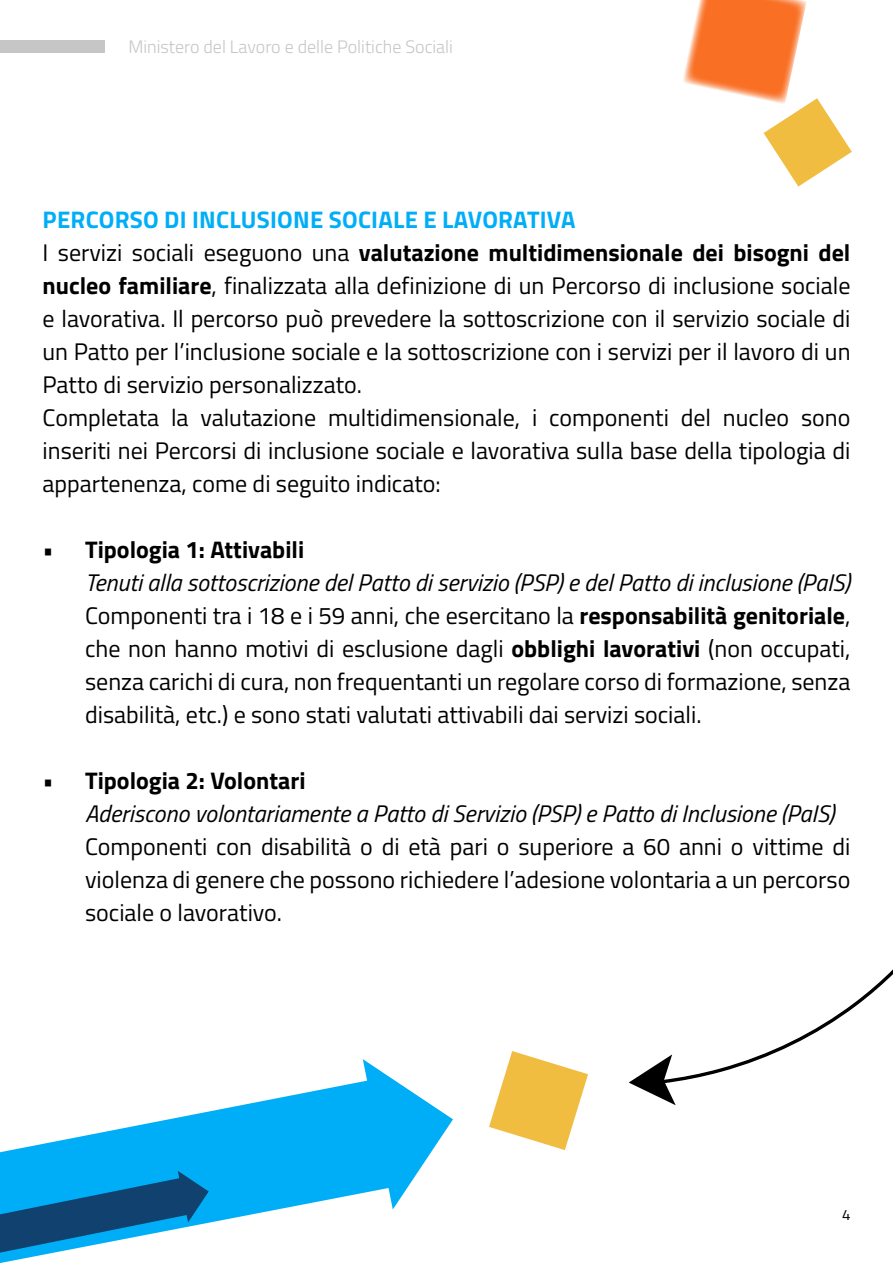
<style>
.page{position:relative;width:893px;height:1263px;background:#fff}
.page>*{position:absolute;margin:0;border:0;box-sizing:border-box;transform-origin:0 0}
.t1{font:24px/33px "Titillium Web";color:#000}
.t2{font:italic 24px/33px "Titillium Web";color:#000}
.t3{font:300 18px "Titillium Web";color:#c6c6c6}
.t4{font:15px "Titillium Web";color:#000}
.s1{font-weight:700;color:#00aef7}
.s2{font-weight:700}
.s3{font-style:italic}
.s4{font-style:normal}
.s5{font-weight:700;font-style:normal}
</style>
<div class="page">
<div style="left:0;top:40px;width:105px;height:13px;background:#c6c6c6"></div>
<svg style="left:489px;top:1051px;width:99px;height:99px"></svg>
<svg style="left:0;top:1059px;width:453px;height:204px"></svg>
<svg style="left:0;top:1171px;width:209px;height:81px;background:#2987ba"></svg>
<svg style="left:629px;top:1062px;width:47px;height:43px"></svg>
<svg style="left:660px;top:969px;width:233px;height:115px"></svg>
<svg style="left:683px;top:0;width:169px;height:187px"></svg>
<p class="t3" style="left:128px;top:34px;width:326px">Ministero del Lavoro e delle Politiche Sociali</p>
<p class="t1" style="left:43px;top:202px;width:809px"><span class="s1">PERCORSO DI INCLUSIONE SOCIALE E LAVORATIVA<br></span>I servizi sociali eseguono una <span class="s2">valutazione multidimensionale dei bisogni del nucleo familiare</span>, finalizzata alla definizione di un Percorso di inclusione sociale e lavorativa. Il percorso può prevedere la sottoscrizione con il servizio sociale di un Patto per l’inclusione sociale e la sottoscrizione con i servizi per il lavoro di un Patto di servizio personalizzato.<br>Completata la valutazione multidimensionale, i componenti del nucleo sono inseriti nei Percorsi di inclusione sociale e lavorativa sulla base della tipologia di appartenenza, come di seguito indicato:</p>
<p class="t1" style="left:85px;top:532px;width:767px;text-indent:-43px">• <span class="s2">Tipologia 1: Attivabili<br></span><span class="s3">Tenuti alla sottoscrizione del Patto di servizio (PSP) e del Patto di inclusione (PaIS)<br></span>Componenti tra i 18 e i 59 anni, che esercitano la <span class="s2">responsabilità genitoriale</span>, che non hanno motivi di esclusione dagli <span class="s2">obblighi lavorativi</span> (non occupati, senza carichi di cura, non frequentanti un regolare corso di formazione, senza disabilità, etc.) e sono stati valutati attivabili dai servizi sociali.</p>
<p class="t2" style="left:85px;top:763px;width:751px;text-indent:-43px"><span class="s4">•</span> <span class="s5">Tipologia 2: Volontari<br></span>Aderiscono volontariamente a Patto di Servizio (PSP) e Patto di Inclusione (PaIS)</p>
<p class="t1" style="left:85px;top:829px;width:767px;text-align:justify">Componenti con disabilità o di età pari o superiore a 60 anni o vittime di violenza di genere che possono richiedere l’adesione volontaria a un percorso sociale o lavorativo.</p>
<p class="t4" style="left:842px;top:1204px;width:10px">4</p>
</div>
